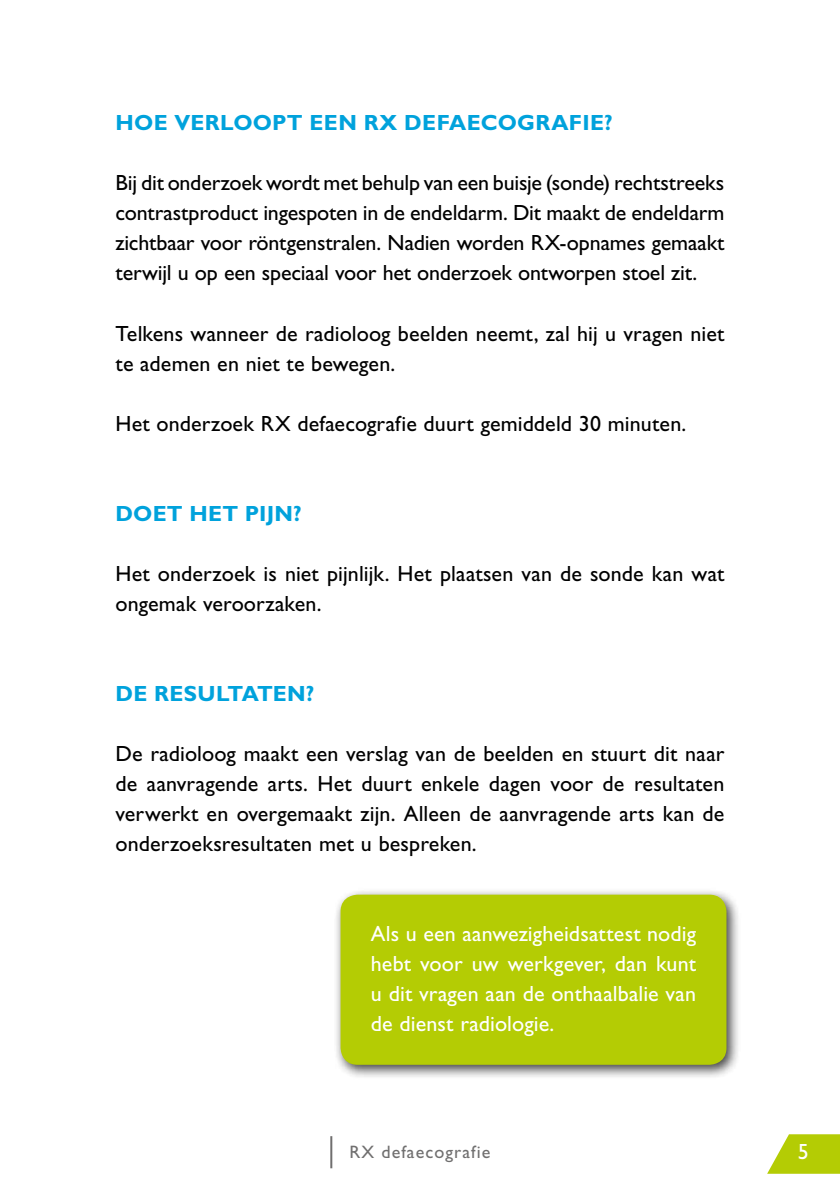
<style>
.page{position:relative;width:840px;height:1191px;background:#fff}
.page>*{position:absolute;margin:0;border:0;box-sizing:border-box;transform-origin:0 0}
.t1{font:22px/30px "Gill Sans Std";letter-spacing:.005em;color:#000;text-align:justify}
.t2{font:22px/30px "Gill Sans Std";letter-spacing:.005em;color:#fff;text-align:justify}
.t3{font:700 22px "Gill Sans Std";letter-spacing:.01em;color:#00a2dc}
.t4{font:18px "Gill Sans Std";letter-spacing:.06em;color:#706f6f}
</style>
<div class="page">
<svg style="left:767px;top:1134px;width:72px;height:39px"></svg>
<hr style="left:330px;top:1136px;width:2px;height:32px;background:#706f6f">
<div style="left:333px;top:887px;width:408px;height:193px;background:#000;opacity:.75"></div>
<div style="left:340px;top:894px;width:386px;height:170px;background:#b4cc04;border-radius:17px"></div>
<p class="t3" style="left:115px;top:110px;width:498px">HOE VERLOOPT EEN RX DEFAECOGRAFIE?</p>
<p class="t1" style="left:115px;top:168px;width:610px">Bij dit onderzoek wordt met behulp van een buisje (sonde) rechtstreeks contrastproduct ingespoten in de endeldarm. Dit maakt de endeldarm zichtbaar voor röntgenstralen. Nadien worden RX-opnames gemaakt terwijl u op een speciaal voor het onderzoek ontworpen stoel zit.</p>
<p class="t1" style="left:115px;top:318px;width:610px">Telkens wanneer de radioloog beelden neemt, zal hij u vragen niet te ademen en niet te bewegen.</p>
<p class="t1" style="left:115px;top:408px;width:572px">Het onderzoek RX defaecografie duurt gemiddeld 30 minuten.</p>
<p class="t3" style="left:115px;top:500px;width:188px">DOET HET PIJN?</p>
<p class="t1" style="left:115px;top:558px;width:610px">Het onderzoek is niet pijnlijk. Het plaatsen van de sonde kan wat ongemak veroorzaken.</p>
<p class="t3" style="left:115px;top:680px;width:200px">DE RESULTATEN?</p>
<p class="t1" style="left:115px;top:738px;width:610px">De radioloog maakt een verslag van de beelden en stuurt dit naar de aanvragende arts. Het duurt enkele dagen voor de resultaten verwerkt en overgemaakt zijn. Alleen de aanvragende arts kan de onderzoeksresultaten met u bespreken.</p>
<p class="t2" style="left:371px;top:918px;width:326px">Als u een aanwezigheidsattest nodig hebt voor uw werkgever, dan kunt u dit vragen aan de onthaalbalie van de dienst radiologie.</p>
<p class="t4" style="left:349px;top:1141px;width:142px">RX defaecografie</p>
<p class="t2" style="left:797px;top:1136px;width:12px">5</p>
</div>
